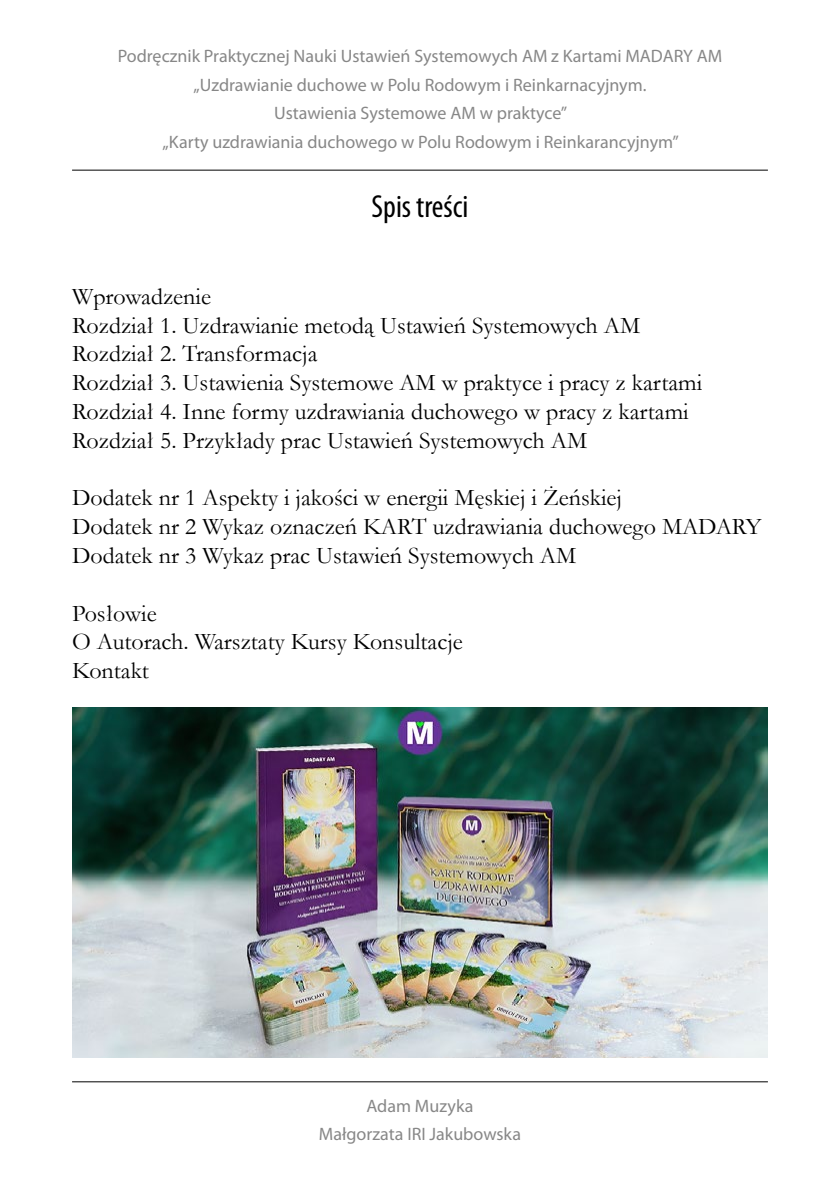
<style>
.page{position:relative;width:840px;height:1191px;background:#fff}
.page>*{position:absolute;margin:0;border:0;box-sizing:border-box;transform-origin:0 0}
.t1{font:condensed 32px "Myriad Pro";color:#000}
.t2{font:24px/28.8px "Garamond";color:#000}
.t3{font:18px/28.8px "Myriad Pro";color:#878787;text-align:center}
</style>
<div class="page">
<hr style="left:72px;top:170px;width:695px;height:1px;background:#000">
<hr style="left:72px;top:1081px;width:695px;height:1px;background:#000">
<img style="left:72px;top:707px;width:695px;height:350px">
<p class="t3" style="left:118px;top:41px;width:605px">Podręcznik Praktycznej Nauki Ustawień Systemowych AM z Kartami MADARY AM „Uzdrawianie duchowe w Polu Rodowym i Reinkarnacyjnym.<br>Ustawienia Systemowe AM w praktyce”<br>„Karty uzdrawiania duchowego w Polu Rodowym i Reinkarancyjnym”</p>
<h1 class="t1" style="left:371px;top:187px;width:98px">Spis treści</h1>
<p class="t2" style="left:72px;top:281px;width:631px">Wprowadzenie<br>Rozdział 1. Uzdrawianie metodą Ustawień Systemowych AM Rozdział 2. Transformacja<br>Rozdział 3. Ustawienia Systemowe AM w praktyce i pracy z kartami Rozdział 4. Inne formy uzdrawiania duchowego w pracy z kartami Rozdział 5. Przykłady prac Ustawień Systemowych AM</p>
<p class="t2" style="left:72px;top:483px;width:690px">Dodatek nr 1 Aspekty i jakości w energii Męskiej i Żeńskiej<br>Dodatek nr 2 Wykaz oznaczeń KART uzdrawiania duchowego MADARY<br>Dodatek nr 3 Wykaz prac Ustawień Systemowych AM</p>
<p class="t2" style="left:72px;top:598px;width:392px">Posłowie<br>O Autorach. Warsztaty Kursy Konsultacje<br>Kontakt</p>
<p class="t3" style="left:319px;top:1090px;width:203px">Adam Muzyka<br>Małgorzata IRI Jakubowska</p>
</div>
